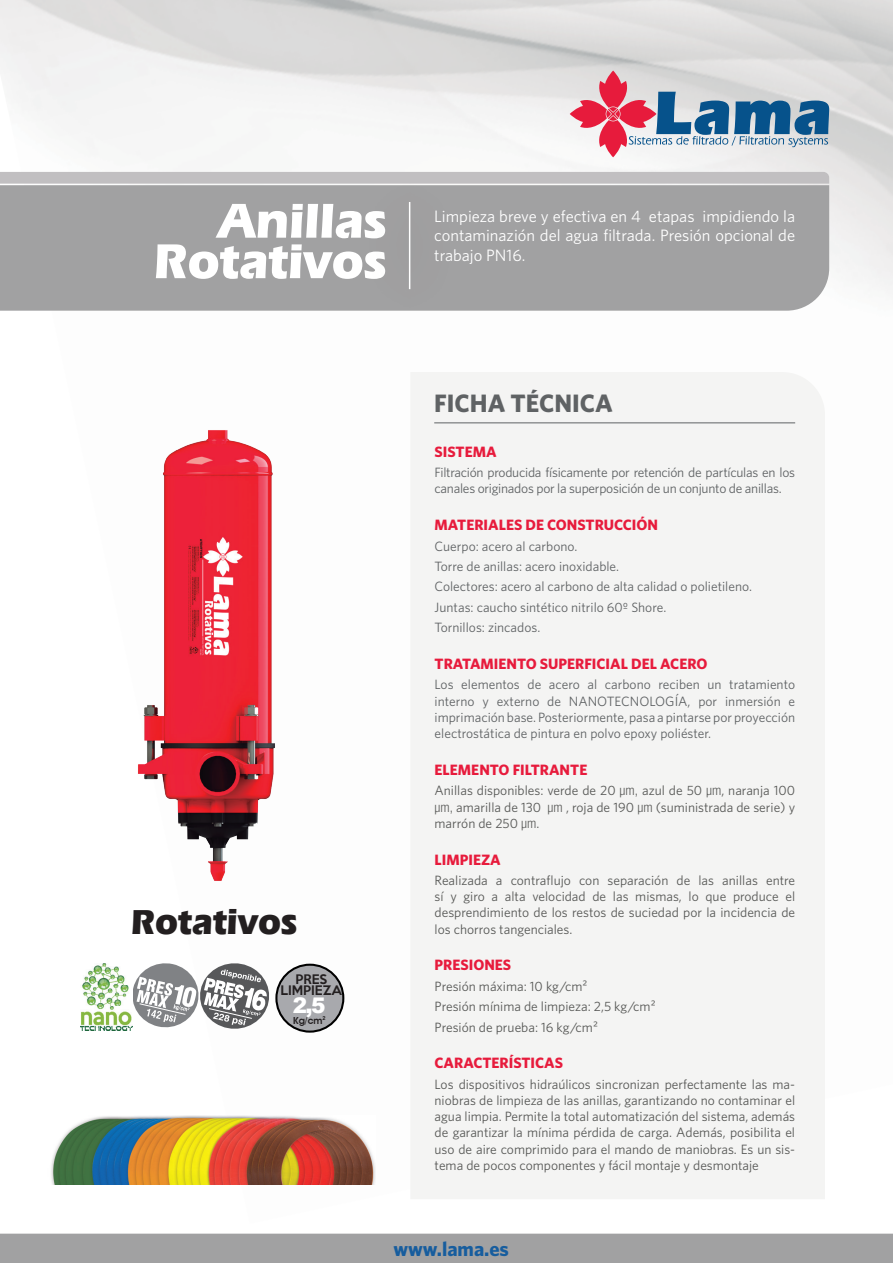
<style>
.page{position:relative;width:893px;height:1263px;background:#fff}
.page>*{position:absolute;margin:0;border:0;box-sizing:border-box;transform-origin:0 0}
.t1{font:700 51px/40.5px "Eras IT Cby BT";color:#fff;text-align:right}
.t2{font:700 36.45px "Eras IT Cby BT";color:#231f20}
.t3{font:700 25.2px "Whitney";color:#5f6264}
.t4{font:900 21.6px "Arial";color:#fff}
.t5{font:700 20.25px "Whitney";color:#175d9e}
.t6{font:16.5px/19.8px "Whitney";color:#fff;text-align:justify}
.t7{font:700 15px "Whitney";color:#e71b3c}
.t8{font:13.5px/16.2px "Whitney";color:#575856;text-align:justify}
.t9{font:13.5px/20.4px "Whitney";color:#5f6264}
.t10{font:13.5px/16.2px "Whitney";letter-spacing:-.02em;color:#5f6264}
.t11{font:500 12px/10.6px "Keep Calm";color:#231f20;text-align:center}
.t12{font:600 9.75px "Avant Garde IT Cby BT";color:#231f20}
.s1{font-family:"Helvetica Neue LT Std";font-weight:300;font-stretch:condensed}
</style>
<div class="page">
<img style="left:0;top:0;width:893px;height:1185px">
<svg style="left:0;top:172px;width:829px;height:12px"></svg>
<div style="left:0;top:185px;width:829px;height:126px;background:#a1a1a2"></div>
<svg style="left:570px;top:71px;width:259px;height:86px"></svg>
<div style="left:362px;top:170px;width:95px;height:151px;background:#231f20;opacity:.75"></div>
<hr style="left:409px;top:202px;width:1px;height:87px;background:#fff">
<div style="left:410px;top:372px;width:415px;height:827px;background:#f4f4f3"></div>
<hr style="left:434px;top:422px;width:361px;height:1px;background:#5f6264">
<img style="left:0;top:376px;width:761px;height:546px">
<div style="left:0;top:1233px;width:893px;height:30px;background:#a1a1a2"></div>
<svg style="left:129px;top:959px;width:145px;height:74px"></svg>
<img style="left:80px;top:964px;width:53px;height:66px">
<div style="left:276px;top:965px;width:67px;height:66px;background:#a8a9ad;border-radius:50%"></div>
<div style="left:275px;top:964px;width:69px;height:69px;border:2px solid #000;border-radius:50%"></div>
<img style="left:46px;top:1115px;width:329px;height:69px">
<h1 class="t1" style="left:154px;top:200px;width:234px">Anillas<br>Rotativos</h1>
<p class="t6" style="left:434px;top:205px;width:362px">Limpieza breve y efectiva en 4 etapas impidiendo la contaminazión del agua filtrada. Presión opcional de trabajo PN16.</p>
<h2 class="t2" style="left:131px;top:899px;width:167px">Rotativos</h2>
<p class="t11" style="left:281px;top:973px;width:63px">PRES<br>LIMPIEZA</p>
<h3 class="t4" style="left:293px;top:990px;width:34px">2,5</h3>
<p class="t12" style="left:293px;top:1014px;width:34px">Kg/cm<sup>2</sup></p>
<h3 class="t3" style="left:434px;top:387px;width:180px">FICHA TÉCNICA</h3>
<p class="t7" style="left:435px;top:441px;width:64px">SISTEMA</p>
<p class="t10" style="left:435px;top:464px;width:362px">Filtración producida físicamente por retención de partículas en los canales originados por la superposición de un conjunto de anillas.</p>
<p class="t7" style="left:435px;top:515px;width:225px">MATERIALES DE CONSTRUCCIÓN</p>
<p class="t9" style="left:435px;top:535px;width:319px">Cuerpo: acero al carbono.<br>Torre de anillas: acero inoxidable.<br>Colectores: acero al carbono de alta calidad o polietileno.<br>Juntas: caucho sintético nitrilo 60º Shore.<br>Tornillos: zincados.</p>
<p class="t7" style="left:435px;top:654px;width:274px">TRATAMIENTO SUPERFICIAL DEL ACERO</p>
<p class="t9" style="left:435px;top:676px;width:362px;line-height:16.2px;text-align:justify">Los elementos de acero al carbono reciben un tratamiento interno y externo de NANOTECNOLOGÍA, por inmersión e imprimación base. Posteriormente, pasa a pintarse por proyección electrostática de pintura en polvo epoxy poliéster.</p>
<p class="t7" style="left:435px;top:760px;width:154px">ELEMENTO FILTRANTE</p>
<p class="t8" style="left:435px;top:782px;width:362px">Anillas disponibles: verde de 20 <span class="s1">µm,</span> azul de 50 <span class="s1">µm</span>, naranja 100 <span class="s1">µm,</span> amarilla de 130 <span class="s1">µm</span> , roja de 190 <span class="s1">µm</span> (suministrada de serie) y marrón de 250 <span class="s1">µm</span>.</p>
<p class="t7" style="left:435px;top:849px;width:68px">LIMPIEZA</p>
<p class="t8" style="left:435px;top:872px;width:362px">Realizada a contraflujo con separación de las anillas entre sí y giro a alta velocidad de las mismas, lo que produce el desprendimiento de los restos de suciedad por la incidencia de los chorros tangenciales.</p>
<p class="t7" style="left:435px;top:955px;width:78px">PRESIONES</p>
<p class="t8" style="left:435px;top:975px;width:222px;line-height:20.4px;text-align:left">Presión máxima: 10 kg/cm²<br>Presión mínima de limpieza: 2,5 kg/cm²<br>Presión de prueba: 16 kg/cm²</p>
<p class="t7" style="left:435px;top:1053px;width:130px">CARACTERÍSTICAS</p>
<p class="t8" style="left:435px;top:1075px;width:362px">Los dispositivos hidraúlicos sincronizan perfectamente las ma&shy;niobras de limpieza de las anillas, garantizando no contaminar el agua limpia. Permite la total automatización del sistema, además de garantizar la mínima pérdida de carga. Además, posibilita el uso de aire comprimido para el mando de maniobras. Es un sis&shy;tema de pocos componentes y fácil montaje y desmontaje</p>
<h3 class="t5" style="left:393px;top:1236px;width:117px">www.lama.es</h3>
</div>
